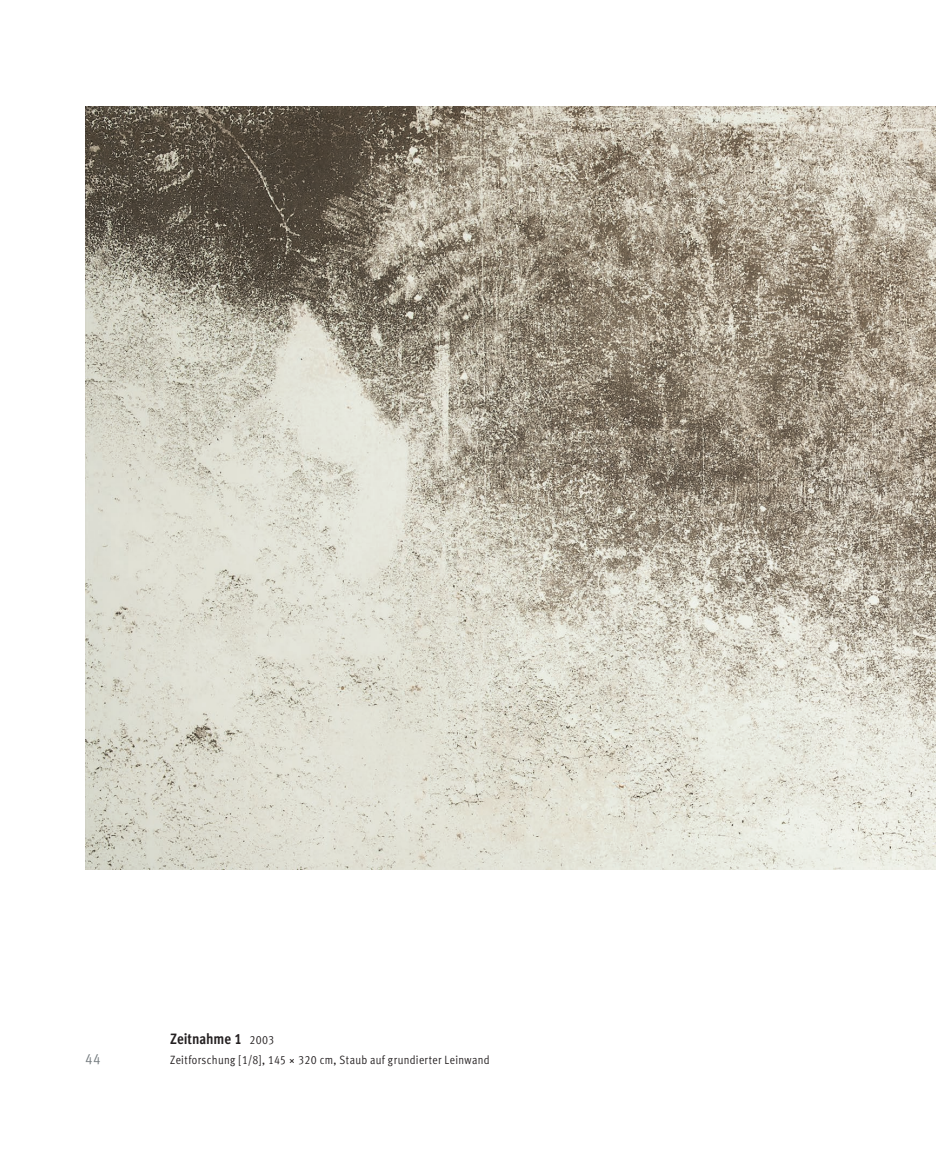
<style>
.page{position:relative;width:936px;height:1149px;background:#fff}
.page>*{position:absolute;margin:0;border:0;box-sizing:border-box;transform-origin:0 0}
.t1{font:15px "Meta Cond Bold LF";color:#231f20}
.t2{font:15px "Meta OT Cond Norm";color:#72797d}
.t3{font:12px "Meta Cond Normal LF";letter-spacing:.025em;color:#231f20}
.s1{font-family:"Meta Cond Normal LF";font-size:12px}
</style>
<div class="page">
<img style="left:85px;top:106px;width:850px;height:763px">
<p class="t2" style="left:85px;top:1048px;width:17px">44</p>
<p class="t1" style="left:170px;top:1029px;width:106px">Zeitnahme 1 <span class="s1">2003</span></p>
<p class="t3" style="left:170px;top:1052px;width:321px">Zeitforschung [1/8], 145 × 320 cm, Staub auf grundierter Leinwand</p>
</div>
